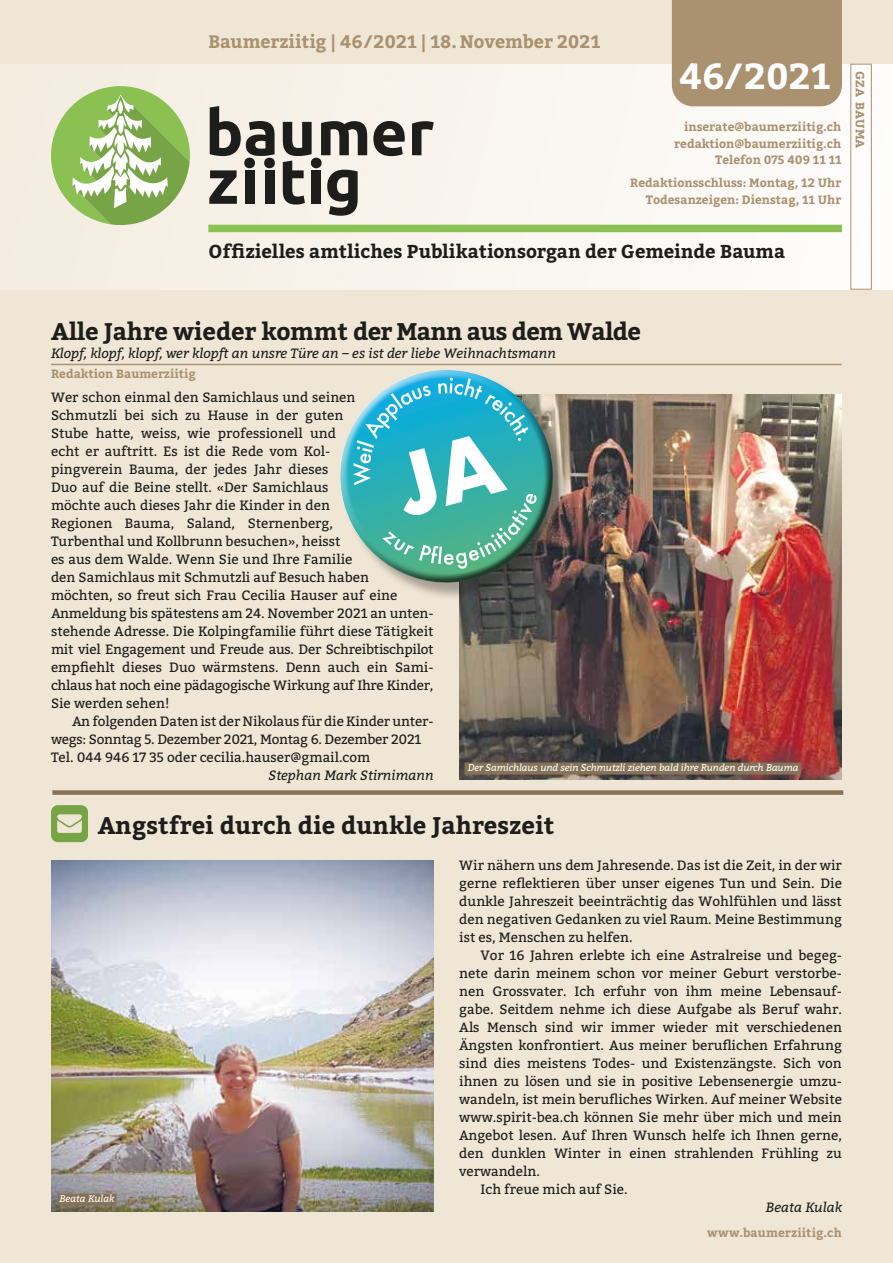
<style>
.page{position:relative;width:893px;height:1263px;background:#f0e6d5}
.page>*{position:absolute;margin:0;border:0;box-sizing:border-box;transform-origin:0 0}
.t1{font:700 36px "Bitter";letter-spacing:.005em;color:#fff}
.t2{font:700 24px "Bitter";letter-spacing:-.01em;color:#1d1d1b}
.t3{font:700 18.6px "Bitter";color:#1d1d1b}
.t4{font:700 18px "Bitter";color:#aa916f}
.t5{font:13.5px/18px "Bitter";color:#1d1d1b}
.t6{font:italic 13.5px "Bitter";color:#1d1d1b}
.t7{font:700 12px/16.5px "Bitter";color:#aa916f;text-align:right}
.t8{font:700 12px "Bitter";letter-spacing:.02em;color:#aa916f}
.t9{font:italic 9.75px "Bitter";letter-spacing:-.01em;color:#fff}
</style>
<div class="page">
<div style="left:0;top:64px;width:893px;height:226px;background:linear-gradient(to right,#f3ecdf,#fdfcfa)"></div>
<div style="left:208px;top:225px;width:634px;height:7px;background:#8bc052"></div>
<div style="left:850px;top:64px;width:22px;height:226px;border:1px solid #aa916f"></div>
<svg style="left:373px;top:121px;width:32px;height:35px"></svg>
<svg style="left:412px;top:121px;width:22px;height:34px"></svg>
<svg style="left:209px;top:106px;width:66px;height:98px"></svg>
<div style="left:265px;top:170px;width:9px;height:34px;background:#1d1d1b"></div>
<svg style="left:283px;top:121px;width:84px;height:95px"></svg>
<svg style="left:51px;top:86px;width:139px;height:139px"></svg>
<div style="left:672px;top:0;width:170px;height:106px;background:#aa916f"></div>
<hr style="left:51px;top:364px;width:791px;height:1px;background:#aa916f">
<img style="left:459px;top:395px;width:383px;height:385px">
<svg style="left:315px;top:363px;width:239px;height:15px"></svg>
<img style="left:340px;top:378px;width:239px;height:230px">
<div style="left:52px;top:790px;width:791px;height:5px;background:#857257"></div>
<svg style="left:51px;top:805px;width:37px;height:37px"></svg>
<img style="left:51px;top:860px;width:383px;height:352px">
<div style="left:57px;top:1194px;width:60px;height:12px;background:#857257"></div>
<div style="left:465px;top:762px;width:336px;height:12px;background:#857257"></div>
<h3 class="t4" style="left:208px;top:30px;width:394px">Baumerziitig | 46/2021 | 18. November 2021</h3>
<h1 class="t1" style="left:679px;top:53px;width:153px">46/2021</h1>
<p class="t7" style="left:674px;top:119px;width:169px">inserate@baumerziitig.ch redaktion@baumerziitig.ch<br>Telefon 075 409 11 11</p>
<p class="t7" style="left:630px;top:175px;width:213px">Redaktionsschluss: Montag, 12 Uhr<br>Todesanzeigen: Dienstag, 11 Uhr</p>
<p class="t7" style="left:868px;top:71px;width:79px;rotate:90deg">GZA BAUMA</p>
<h3 class="t3" style="left:208px;top:239px;width:578px">Offizielles amtliches Publikationsorgan der Gemeinde Bauma</h3>
<h2 class="t2" style="left:51px;top:316px;width:591px">Alle Jahre wieder kommt der Mann aus dem Walde</h2>
<p class="t6" style="left:51px;top:345px;width:506px">Klopf, klopf, klopf, wer klopft an unsre Türe an – es ist der liebe Weihnachtsmann</p>
<p class="t7" style="left:51px;top:366px;width:146px">Redaktion Baumerziitig</p>
<p class="t5" style="left:51px;top:388px;width:384px">Wer schon einmal den Samichlaus und seinen<br>Schmutzli bei sich zu Hause in der guten<br>Stube hatte, weiss, wie professionell und<br>echt er auftritt. Es ist die Rede vom Kol-<br>pingverein Bauma, der jedes Jahr dieses<br>Duo auf die Beine stellt. «Der Samichlaus<br>möchte auch dieses Jahr die Kinder in den<br>Regionen Bauma, Saland, Sternenberg,<br>Turbenthal und Kollbrunn besuchen», heisst<br>es aus dem Walde. Wenn Sie und Ihre Familie<br>den Samichlaus mit Schmutzli auf Besuch haben möchten, so freut sich Frau Cecilia Hauser auf eine Anmeldung bis spätestens am 24. November 2021 an unten&shy;stehende Adresse. Die Kolpingfamilie führt diese Tätigkeit mit viel Engagement und Freude aus. Der Schreibtischpilot empfiehlt dieses Duo wärmstens. Denn auch ein Sami&shy;chlaus hat noch eine pädagogische Wirkung auf Ihre Kinder, Sie werden sehen!</p>
<p class="t5" style="left:51px;top:712px;width:384px;text-indent:21px">An folgenden Daten ist der Nikolaus für die Kinder unter&shy;wegs: Sonntag 5. Dezember 2021, Montag 6. Dezember 2021<br>Tel. 044 946 17 35 oder cecilia.hauser@gmail.com</p>
<p class="t6" style="left:269px;top:766px;width:167px">Stephan Mark Stirnimann</p>
<h2 class="t2" style="left:98px;top:810px;width:458px">Angstfrei durch die dunkle Jahreszeit</h2>
<p class="t5" style="left:459px;top:856px;width:384px;text-align:justify">Wir nähern uns dem Jahresende. Das ist die Zeit, in der wir gerne reflektieren über unser eigenes Tun und Sein. Die dunkle Jahreszeit beeinträchtig das Wohlfühlen und lässt den negativen Gedanken zu viel Raum. Meine Bestimmung ist es, Menschen zu helfen.</p>
<p class="t5" style="left:480px;top:946px;width:363px">Vor 16 Jahren erlebte ich eine Astralreise und begeg-</p>
<p class="t5" style="left:459px;top:964px;width:384px">nete darin meinem schon vor meiner Geburt verstorbe-</p>
<p class="t5" style="left:459px;top:982px;width:384px">nen Grossvater. Ich erfuhr von ihm meine Lebensauf-</p>
<p class="t5" style="left:459px;top:1000px;width:384px">gabe. Seitdem nehme ich diese Aufgabe als Beruf wahr.</p>
<p class="t5" style="left:459px;top:1018px;width:384px">Als Mensch sind wir immer wieder mit verschiedenen</p>
<p class="t5" style="left:459px;top:1036px;width:384px">Ängsten konfrontiert. Aus meiner beruflichen Erfahrung</p>
<p class="t5" style="left:459px;top:1054px;width:384px">sind dies meistens Todes- und Existenzängste. Sich von</p>
<p class="t5" style="left:459px;top:1072px;width:384px">ihnen zu lösen und sie in positive Lebensenergie umzu-</p>
<p class="t5" style="left:459px;top:1090px;width:384px">wandeln, ist mein berufliches Wirken. Auf meiner Website</p>
<p class="t5" style="left:459px;top:1108px;width:384px">www.spirit-bea.ch können Sie mehr über mich und mein</p>
<p class="t5" style="left:459px;top:1126px;width:384px">Angebot lesen. Auf Ihren Wunsch helfe ich Ihnen gerne,</p>
<p class="t5" style="left:459px;top:1144px;width:384px">den dunklen Winter in einen strahlenden Frühling zu</p>
<p class="t5" style="left:459px;top:1162px;width:82px">verwandeln.</p>
<p class="t5" style="left:480px;top:1180px;width:149px">Ich freue mich auf Sie.</p>
<p class="t6" style="left:766px;top:1198px;width:78px">Beata Kulak</p>
<p class="t9" style="left:468px;top:762px;width:332px">Der Samichlaus und sein Schmutzli ziehen bald ihre Runden durch Bauma</p>
<p class="t9" style="left:60px;top:1193px;width:56px">Beata Kulak</p>
<p class="t8" style="left:707px;top:1225px;width:136px">www.baumerziitig.ch</p>
</div>
